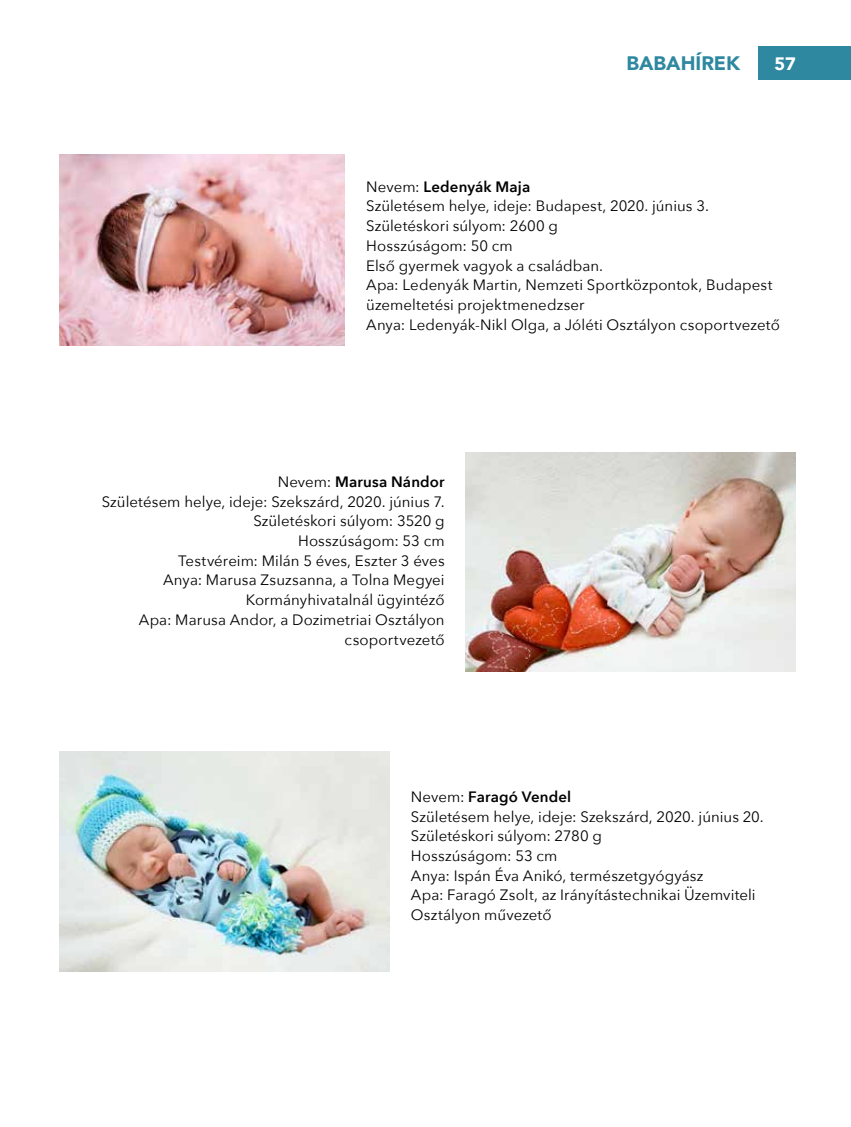
<style>
.page{position:relative;width:851px;height:1127px;background:#fff}
.page>*{position:absolute;margin:0;border:0;box-sizing:border-box;transform-origin:0 0}
.t1{font:900 19.5px "Avenir";color:#2d88a0}
.t2{font:900 18px "Avenir";color:#fff}
.t3{font:15px/19.6px "Avenir Next";letter-spacing:.005em;color:#000}
.s1{font-weight:600}
</style>
<div class="page">
<div style="left:758px;top:47px;width:92px;height:33px;background:#2d88a0"></div>
<img style="left:60px;top:155px;width:285px;height:190px">
<img style="left:466px;top:452px;width:329px;height:220px">
<img style="left:60px;top:751px;width:329px;height:220px">
<h1 class="t1" style="left:626px;top:46px;width:115px">BABAHÍREK</h1>
<p class="t2" style="left:774px;top:48px;width:23px">57</p>
<p class="t3" style="left:366px;top:176px;width:415px">Nevem: <span class="s1">Ledenyák Maja<br></span>Születésem helye, ideje: Budapest, 2020. június 3.<br>Születéskori súlyom: 2600 g<br>Hosszúságom: 50 cm<br>Első gyermek vagyok a családban.<br>Apa: Ledenyák Martin, Nemzeti Sportközpontok, Budapest üzemeltetési projektmenedzser<br>Anya: Ledenyák-Nikl Olga, a Jóléti Osztályon csoportvezető</p>
<p class="t3" style="left:102px;top:471px;width:344px;text-align:right">Nevem: <span class="s1">Marusa Nándor<br></span>Születésem helye, ideje: Szekszárd, 2020. június 7.<br>Születéskori súlyom: 3520 g<br>Hosszúságom: 53 cm<br>Testvéreim: Milán 5 éves, Eszter 3 éves<br>Anya: Marusa Zsuzsanna, a Tolna Megyei<br>Kormányhivatalnál ügyintéző<br>Apa: Marusa Andor, a Dozimetriai Osztályon csoportvezető</p>
<p class="t3" style="left:411px;top:786px;width:354px">Nevem: <span class="s1">Faragó Vendel<br></span>Születésem helye, ideje: Szekszárd, 2020. június 20.<br>Születéskori súlyom: 2780 g<br>Hosszúságom: 53 cm<br>Anya: Ispán Éva Anikó, természetgyógyász<br>Apa: Faragó Zsolt, az Irányítástechnikai Üzemviteli Osztályon művezető</p>
</div>
